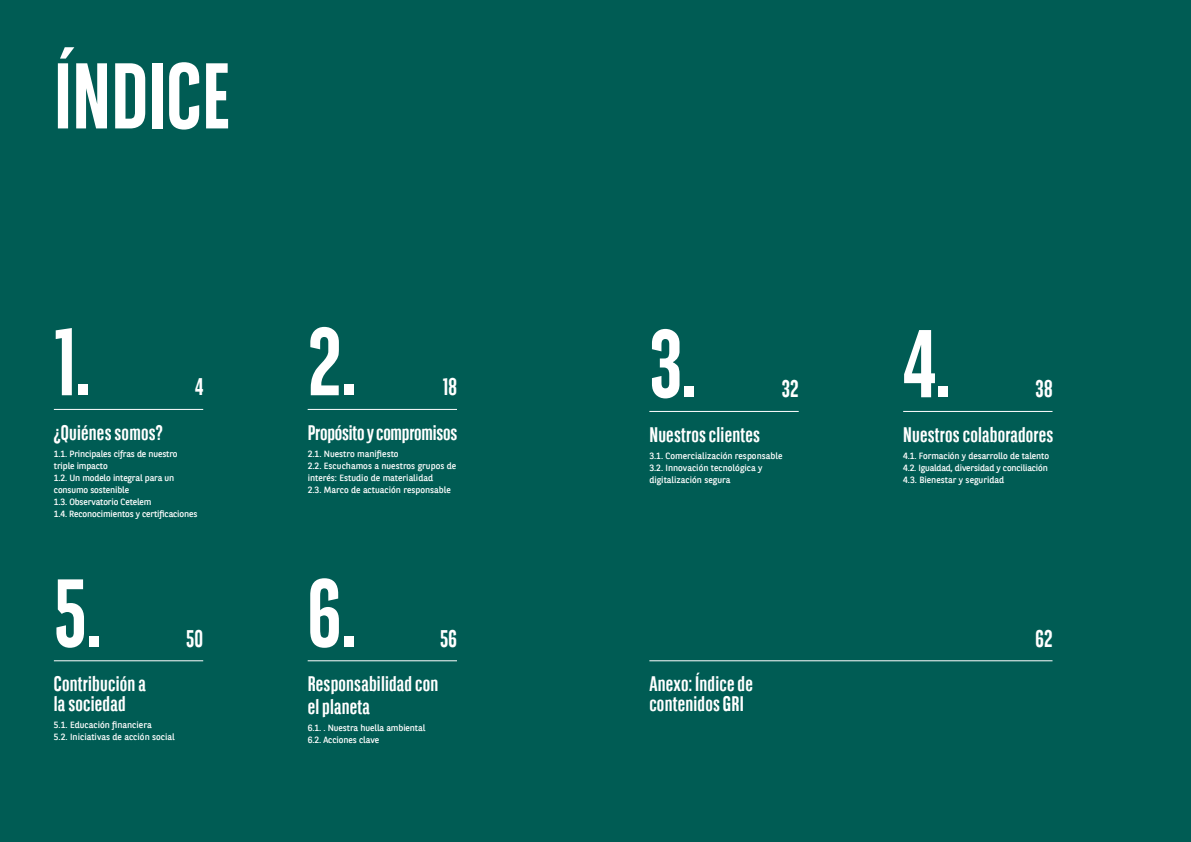
<style>
.page{position:relative;width:1191px;height:842px;background:#005c54}
.page>*{position:absolute;margin:0;border:0;box-sizing:border-box;transform-origin:0 0}
.t1{font:700 96px "BNPP Sans Condensed";color:#fff}
.t2{font:700 93px "BNPP Sans Condensed";color:#fff}
.t3{font:700 24px "BNPP Sans Condensed";letter-spacing:.01em;color:#fff}
.t4{font:700 21px/20px "BNPP Sans Condensed";letter-spacing:.01em;color:#fff}
.t5{font:700 21px "BNPP Sans Condensed";letter-spacing:-.01em;color:#fff}
.t6{font:9px/12px "BNPP Sans";letter-spacing:-.01em;color:#fff}
</style>
<div class="page">
<hr style="left:54px;top:409px;width:149px;height:1px;background:#fff">
<hr style="left:308px;top:409px;width:149px;height:1px;background:#fff">
<hr style="left:649px;top:411px;width:149px;height:1px;background:#fff">
<hr style="left:903px;top:411px;width:149px;height:1px;background:#fff">
<hr style="left:54px;top:660px;width:149px;height:1px;background:#fff">
<hr style="left:308px;top:660px;width:149px;height:1px;background:#fff">
<hr style="left:649px;top:660px;width:403px;height:1px;background:#fff">
<h2 class="t2" style="left:54px;top:42px;width:178px">ÍNDICE</h2>
<h1 class="t1" style="left:54px;top:306px;width:38px">1.</h1>
<h3 class="t3" style="left:195px;top:373px;width:10px">4</h3>
<h3 class="t4" style="left:54px;top:422px;width:110px">¿Quiénes somos?</h3>
<p class="t6" style="left:54px;top:447px;width:145px">1.1. Principales cifras de nuestro triple impacto<br>1.2. Un modelo integral para un consumo sostenible<br>1.3. Observatorio Cetelem<br>1.4. Reconocimientos y certificaciones</p>
<h1 class="t1" style="left:54px;top:557px;width:49px">5.</h1>
<h3 class="t4" style="left:54px;top:674px;width:93px">Contribución a la sociedad</h3>
<p class="t6" style="left:54px;top:718px;width:122px">5.1. Educación financiera<br>5.2. Iniciativas de acción social</p>
<h3 class="t3" style="left:186px;top:624px;width:19px">50</h3>
<h1 class="t1" style="left:308px;top:306px;width:50px">2.</h1>
<h3 class="t3" style="left:443px;top:373px;width:16px">18</h3>
<h3 class="t5" style="left:308px;top:420px;width:151px">Propósito y compromisos</h3>
<p class="t6" style="left:308px;top:447px;width:150px">2.1. Nuestro manifiesto<br>2.2. Escuchamos a nuestros grupos de interés: Estudio de materialidad<br>2.3. Marco de actuación responsable</p>
<h1 class="t1" style="left:308px;top:557px;width:50px">6.</h1>
<h3 class="t3" style="left:440px;top:624px;width:18px">56</h3>
<h3 class="t4" style="left:308px;top:672px;width:132px;line-height:23px">Responsabilidad con el planeta</h3>
<p class="t6" style="left:308px;top:721px;width:119px">6.1. . Nuestra huella ambiental<br>6.2. Acciones clave</p>
<h1 class="t1" style="left:649px;top:308px;width:49px">3.</h1>
<h3 class="t3" style="left:782px;top:375px;width:18px">32</h3>
<h3 class="t4" style="left:649px;top:424px;width:112px">Nuestros clientes</h3>
<p class="t6" style="left:649px;top:449px;width:134px">3.1. Comercialización responsable<br>3.2. Innovación tecnológica y digitalización segura</p>
<h3 class="t4" style="left:649px;top:674px;width:105px">Anexo: Índice de contenidos GRI</h3>
<h1 class="t1" style="left:903px;top:308px;width:48px">4.</h1>
<h3 class="t3" style="left:1035px;top:375px;width:18px">38</h3>
<h3 class="t4" style="left:903px;top:424px;width:152px">Nuestros colaboradores</h3>
<p class="t6" style="left:903px;top:449px;width:147px">4.1. Formación y desarrollo de talento<br>4.2. Igualdad, diversidad y conciliación<br>4.3. Bienestar y seguridad</p>
<h3 class="t3" style="left:1035px;top:624px;width:19px">62</h3>
</div>
